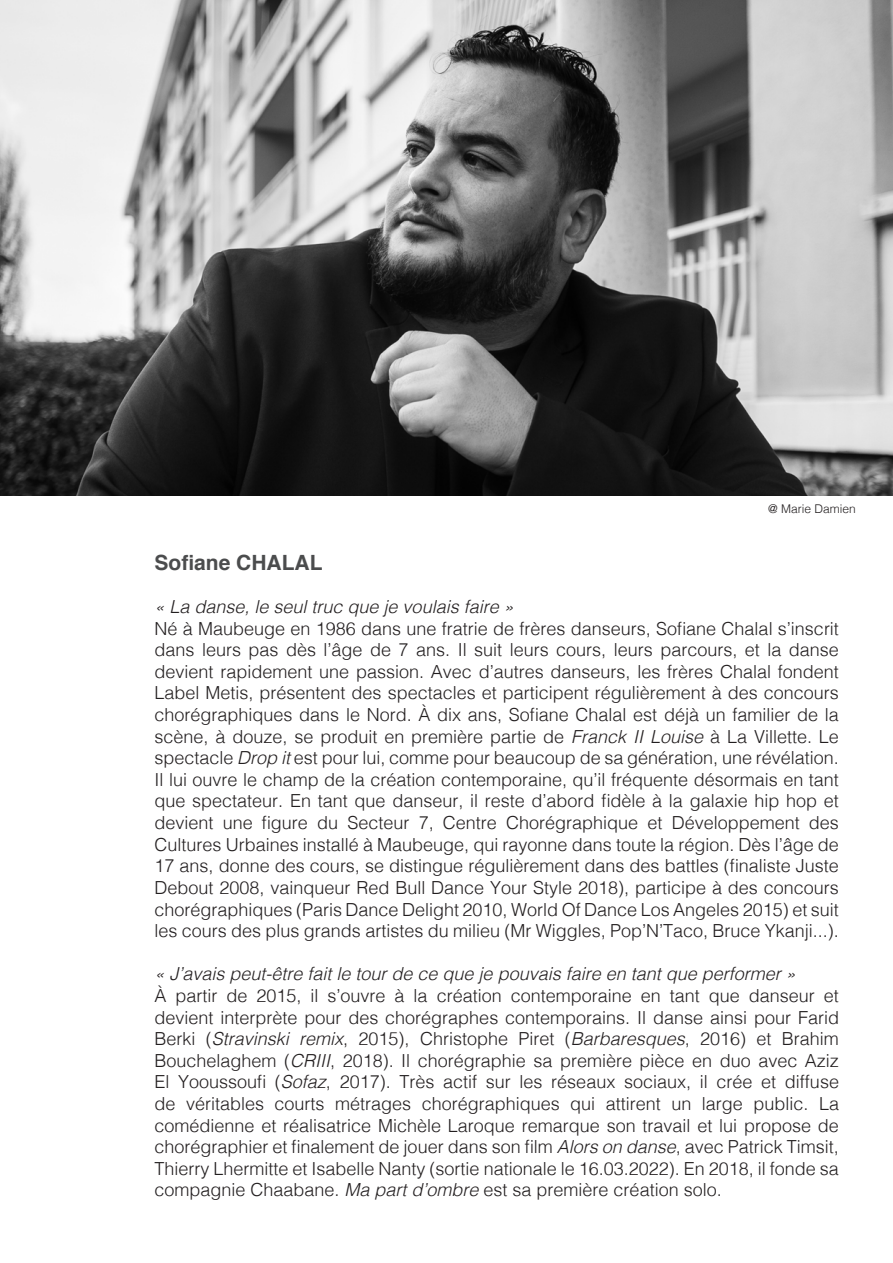
<style>
.page{position:relative;width:893px;height:1263px;background:#fff}
.page>*{position:absolute;margin:0;border:0;box-sizing:border-box;transform-origin:0 0}
.t1{font:700 21px "Helvetica";color:#4b4c4d}
.t2{font:300 18px/21.6px "Helvetica";color:#231f20;text-align:justify}
.t3{font:italic 300 18px "Helvetica";color:#231f20}
.t4{font:300 12px "Helvetica";color:#231f20}
.s1{font-style:italic}
</style>
<div class="page">
<img style="left:0;top:0;width:893px;height:495px">
<p class="t4" style="left:768px;top:503px;width:89px">@ Marie Damien</p>
<p class="t1" style="left:154px;top:554px;width:170px">Sofiane CHALAL</p>
<p class="t3" style="left:154px;top:599px;width:361px">« La danse, le seul truc que je voulais faire »</p>
<p class="t2" style="left:154px;top:619px;width:686px">Né à Maubeuge en 1986 dans une fratrie de frères danseurs, Sofiane Chalal s’inscrit dans leurs pas dès l’âge de 7 ans. Il suit leurs cours, leurs parcours, et la danse devient rapidement une passion. Avec d’autres danseurs, les frères Chalal fondent Label Metis, présentent des spectacles et participent régulièrement à des concours chorégraphiques dans le Nord. À dix ans, Sofiane Chalal est déjà un familier de la scène, à douze, se produit en première partie de <span class="s1">Franck II Louise</span> à La Villette. Le spectacle <span class="s1">Drop it</span> est pour lui, comme pour beaucoup de sa génération, une révélation.<br>Il lui ouvre le champ de la création contemporaine, qu’il fréquente désormais en tant que spectateur. En tant que danseur, il reste d’abord fidèle à la galaxie hip hop et devient une figure du Secteur 7, Centre Chorégraphique et Développement des Cultures Urbaines installé à Maubeuge, qui rayonne dans toute la région. Dès l’âge de 17 ans, donne des cours, se distingue régulièrement dans des battles (finaliste Juste Debout 2008, vainqueur Red Bull Dance Your Style 2018), participe à des concours chorégraphiques (Paris Dance Delight 2010, World Of Dance Los Angeles 2015) et suit les cours des plus grands artistes du milieu (Mr Wiggles, Pop’N’Taco, Bruce Ykanji...).</p>
<p class="t3" style="left:154px;top:966px;width:643px">« J’avais peut-être fait le tour de ce que je pouvais faire en tant que performer »</p>
<p class="t2" style="left:154px;top:986px;width:686px">À partir de 2015, il s’ouvre à la création contemporaine en tant que danseur et devient interprète pour des chorégraphes contemporains. Il danse ainsi pour Farid Berki (<span class="s1">Stravinski remix</span>, 2015), Christophe Piret (<span class="s1">Barbaresques</span>, 2016) et Brahim Bouchelaghem (<span class="s1">CRIII</span>, 2018). Il chorégraphie sa première pièce en duo avec Aziz El Yooussoufi (<span class="s1">Sofaz</span>, 2017). Très actif sur les réseaux sociaux, il crée et diffuse de véritables courts métrages chorégraphiques qui attirent un large public. La comédienne et réalisatrice Michèle Laroque remarque son travail et lui propose de chorégraphier et finalement de jouer dans son film <span class="s1">Alors on danse</span>, avec Patrick Timsit, Thierry Lhermitte et Isabelle Nanty (sortie nationale le 16.03.2022). En 2018, il fonde sa compagnie Chaabane. <span class="s1">Ma part d’ombre</span> est sa première création solo.</p>
</div>
